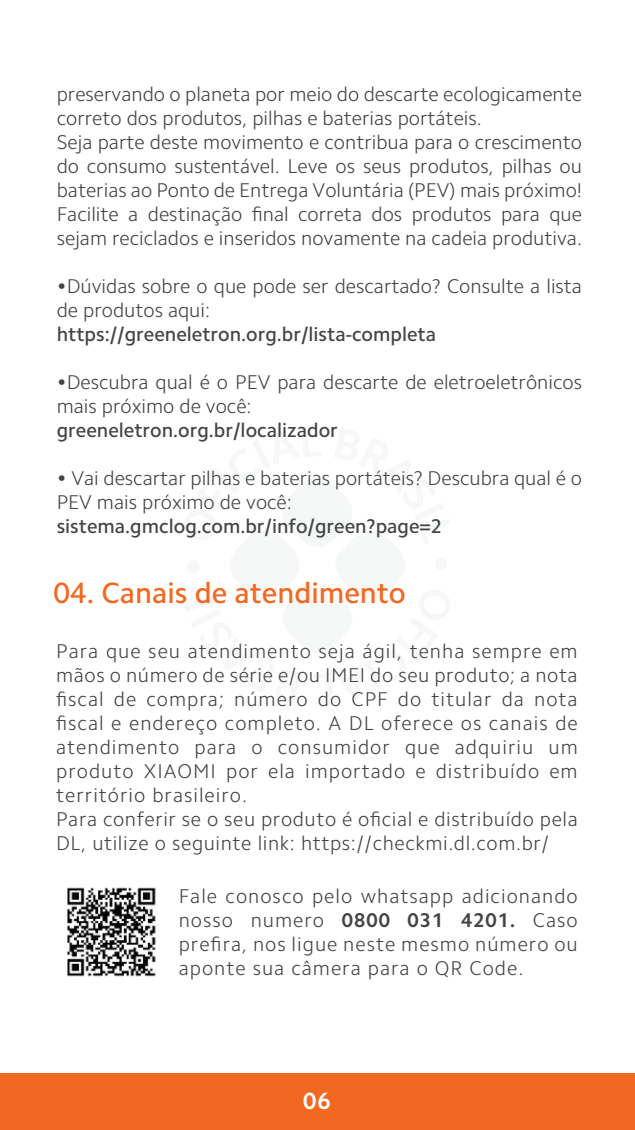
<style>
.page{position:relative;width:635px;height:1130px;background:#fff}
.page>*{position:absolute;margin:0;border:0;box-sizing:border-box;transform-origin:0 0}
.t1{font:500 29.6px "Camphor Pro";color:#f36821}
.t2{font:700 23.6px "Camphor Pro";color:#fff}
.t3{font:300 20px/24px "Camphor Pro";color:#434445}
.t4{font:300 20px/24px "Camphor Pro";letter-spacing:.05em;color:#434445}
.t5{font:500 20px "Camphor Pro";color:#434445}
.s1{font-weight:700}
</style>
<div class="page">
<div style="left:0;top:1073px;width:635px;height:56px;background:#f36821"></div>
<img style="left:67px;top:887px;width:89px;height:90px">
<p class="t3" style="left:57px;top:82px;width:527px">preservando o planeta por meio do descarte ecologicamente correto dos produtos, pilhas e baterias portáteis.<br>Seja parte deste movimento e contribua para o crescimento do consumo sustentável. Leve os seus produtos, pilhas ou baterias ao Ponto de Entrega Voluntária (PEV) mais próximo!<br>Facilite a destinação final correta dos produtos para que sejam reciclados e inseridos novamente na cadeia produtiva.</p>
<p class="t3" style="left:57px;top:274px;width:527px">•Dúvidas sobre o que pode ser descartado? Consulte a lista de produtos aqui:</p>
<p class="t5" style="left:57px;top:322px;width:381px">https://greeneletron.org.br/lista-completa</p>
<p class="t3" style="left:57px;top:370px;width:527px">•Descubra qual é o PEV para descarte de eletroeletrônicos mais próximo de você:</p>
<p class="t5" style="left:57px;top:418px;width:283px">greeneletron.org.br/localizador</p>
<p class="t3" style="left:57px;top:466px;width:527px">• Vai descartar pilhas e baterias portáteis? Descubra qual é o<br>PEV mais próximo de você:</p>
<p class="t5" style="left:57px;top:514px;width:387px">sistema.gmclog.com.br/info/green?page=2</p>
<h1 class="t1" style="left:54px;top:575px;width:354px">04. Canais de atendimento</h1>
<p class="t4" style="left:56px;top:639px;width:523px">Para que seu atendimento seja ágil, tenha sempre em mãos o número de série e/ou IMEI do seu produto; a nota fiscal de compra; número do CPF do titular da nota fiscal e endereço completo. A DL oferece os canais de atendimento para o consumidor que adquiriu um produto XIAOMI por ela importado e distribuído em território brasileiro.<br>Para conferir se o seu produto é oficial e distribuído pela DL, utilize o seguinte link: https://checkmi.dl.com.br/</p>
<p class="t3" style="left:179px;top:883px;width:401px;text-align:justify">Fale conosco pelo whatsapp adicionando nosso numero <span class="s1">0800 031 4201.</span> Caso prefira, nos ligue neste mesmo número ou aponte sua câmera para o QR Code.</p>
<p class="t2" style="left:303px;top:1087px;width:29px">06</p>
</div>
